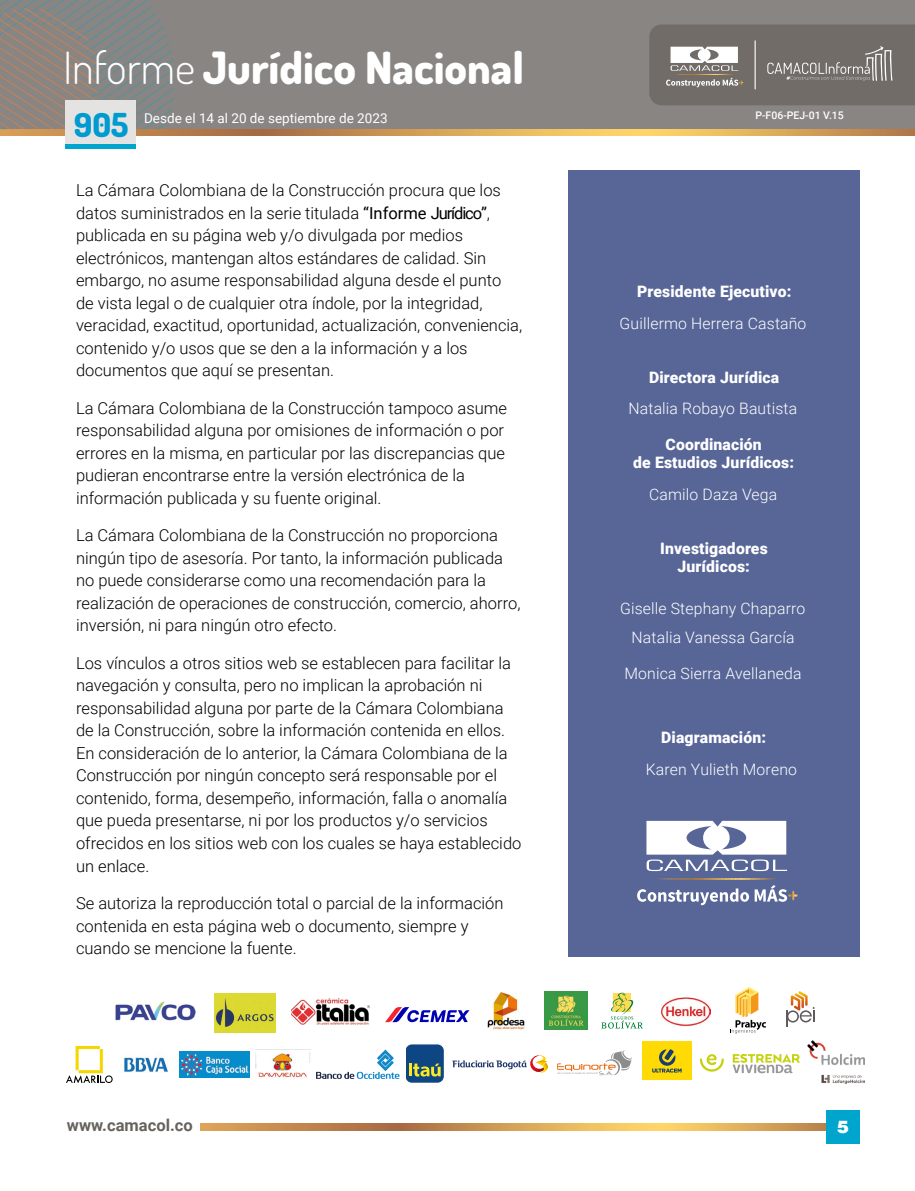
<style>
.page{position:relative;width:915px;height:1191px;background:#fff}
.page>*{position:absolute;margin:0;border:0;box-sizing:border-box;transform-origin:0 0}
.t1{font:44.4px "Dosis";color:#fff}
.t2{font:33px "Dosis";color:#009bd1}
.t3{font:900 19.5px "Helvetica";color:#fff}
.t4{font:300 16.5px/22.5px "Roboto";color:#000}
.t5{font:700 16.5px "Roboto";color:#68625d}
.t6{font:300 15.75px/28.5px "Roboto";letter-spacing:.01em;color:#fff;text-align:center}
.t7{font:900 15.75px/18px "Roboto";letter-spacing:.01em;color:#fff;text-align:center}
.t8{font:13.5px "Roboto";color:#fff}
.t9{font:500 10.5px "Roboto";color:#fff}
.s1{font-weight:400}
</style>
<div class="page">
<svg style="left:201px;top:1123px;width:624px;height:7px;background:#d29e55"></svg>
<div style="left:825px;top:1110px;width:34px;height:33px;background:#00a5ce"></div>
<div style="left:0;top:0;width:914px;height:130px;background:#898583"></div>
<svg style="left:0;top:130px;width:914px;height:6px;background:#d29e56"></svg>
<div style="left:65px;top:143px;width:71px;height:5px;background:#00a5ce"></div>
<div style="left:568px;top:170px;width:291px;height:786px;background:#576597"></div>
<img style="left:115px;top:1001px;width:81px;height:20px">
<svg style="left:66px;top:1046px;width:47px;height:37px"></svg>
<img style="left:214px;top:993px;width:61px;height:39px">
<img style="left:291px;top:998px;width:78px;height:26px">
<img style="left:124px;top:1057px;width:45px;height:15px">
<img style="left:179px;top:1051px;width:70px;height:26px">
<img style="left:255px;top:1049px;width:55px;height:29px">
<svg style="left:452px;top:1055px;width:96px;height:18px"></svg>
<img style="left:487px;top:992px;width:38px;height:38px">
<img style="left:544px;top:991px;width:42px;height:38px">
<svg style="left:316px;top:1049px;width:83px;height:30px"></svg>
<div style="left:406px;top:1044px;width:37px;height:38px;background:#0e4583;border-radius:6px"></div>
<svg style="left:409px;top:1063px;width:31px;height:13px"></svg>
<svg style="left:601px;top:992px;width:41px;height:36px"></svg>
<svg style="left:557px;top:1050px;width:75px;height:25px"></svg>
<img style="left:661px;top:997px;width:49px;height:29px">
<svg style="left:730px;top:987px;width:35px;height:46px"></svg>
<svg style="left:786px;top:991px;width:28px;height:36px"></svg>
<div style="left:641px;top:1041px;width:50px;height:39px;background:#ffda05"></div>
<svg style="left:652px;top:1049px;width:29px;height:23px"></svg>
<svg style="left:699px;top:1054px;width:24px;height:17px"></svg>
<svg style="left:732px;top:1054px;width:67px;height:19px"></svg>
<img style="left:807px;top:1040px;width:57px;height:43px">
<svg style="left:637px;top:888px;width:111px;height:17px"></svg>
<svg style="left:754px;top:885px;width:44px;height:16px"></svg>
<svg style="left:646px;top:821px;width:140px;height:50px"></svg>
<svg style="left:658px;top:878px;width:119px;height:1px"></svg>
<svg style="left:649px;top:25px;width:265px;height:80px;background:#7d7874"></svg>
<svg style="left:0;top:0;width:180px;height:130px"></svg>
<div style="left:65px;top:100px;width:71px;height:43px;background:#e5e3e2"></div>
<svg style="left:385px;top:1007px;width:84px;height:15px"></svg>
<h1 class="t1" style="left:63px;top:37px;width:462px">Informe Jurídico Nacional</h1>
<h2 class="t2" style="left:74px;top:102px;width:56px">905</h2>
<p class="t8" style="left:144px;top:109px;width:245px">Desde el 14 al 20 de septiembre de 2023</p>
<p class="t4" style="left:76px;top:178px;width:447px">La Cámara Colombiana de la Construcción procura que los datos suministrados en la serie titulada <span class="s1">“Informe Jurídico”</span>, publicada en su página web y/o divulgada por medios electrónicos, mantengan altos estándares de calidad. Sin embargo, no asume responsabilidad alguna desde el punto de vista legal o de cualquier otra índole, por la integridad, veracidad, exactitud, oportunidad, actualización, conveniencia, contenido y/o usos que se den a la información y a los documentos que aquí se presentan.</p>
<p class="t4" style="left:76px;top:396px;width:432px">La Cámara Colombiana de la Construcción tampoco asume responsabilidad alguna por omisiones de información o por errores en la misma, en particular por las discrepancias que pudieran encontrarse entre la versión electrónica de la información publicada y su fuente original.</p>
<p class="t4" style="left:76px;top:523px;width:446px">La Cámara Colombiana de la Construcción no proporciona ningún tipo de asesoría. Por tanto, la información publicada no puede considerarse como una recomendación para la realización de operaciones de construcción, comercio, ahorro, inversión, ni para ningún otro efecto.</p>
<p class="t4" style="left:76px;top:651px;width:447px">Los vínculos a otros sitios web se establecen para facilitar la navegación y consulta, pero no implican la aprobación ni responsabilidad alguna por parte de la Cámara Colombiana de la Construcción, sobre la información contenida en ellos.<br>En consideración de lo anterior, la Cámara Colombiana de la Construcción por ningún concepto será responsable por el contenido, forma, desempeño, información, falla o anomalía que pueda presentarse, ni por los productos y/o servicios ofrecidos en los sitios web con los cuales se haya establecido un enlace.</p>
<p class="t4" style="left:76px;top:891px;width:429px">Se autoriza la reproducción total o parcial de la información contenida en esta página web o documento, siempre y cuando se mencione la fuente.</p>
<p class="t5" style="left:67px;top:1113px;width:127px">www.camacol.co</p>
<p class="t9" style="left:755px;top:108px;width:90px">P-F06-PEJ-01 V.15</p>
<p class="t7" style="left:637px;top:282px;width:156px">Presidente Ejecutivo:</p>
<p class="t6" style="left:619px;top:308px;width:188px">Guillermo Herrera Castaño</p>
<p class="t7" style="left:649px;top:368px;width:132px">Directora Jurídica</p>
<p class="t6" style="left:628px;top:394px;width:170px">Natalia Robayo Bautista</p>
<p class="t7" style="left:633px;top:435px;width:162px">Coordinación<br>de Estudios Jurídicos:</p>
<p class="t6" style="left:649px;top:479px;width:129px">Camilo Daza Vega</p>
<p class="t7" style="left:660px;top:539px;width:109px">Investigadores<br>Jurídicos:</p>
<p class="t6" style="left:620px;top:593px;width:187px">Giselle Stephany Chaparro<br>Natalia Vanessa García</p>
<p class="t6" style="left:624px;top:658px;width:178px">Monica Sierra Avellaneda</p>
<p class="t7" style="left:661px;top:728px;width:106px">Diagramación:</p>
<p class="t6" style="left:645px;top:754px;width:153px">Karen Yulieth Moreno</p>
<p class="t3" style="left:836px;top:1119px;width:13px">5</p>
</div>
